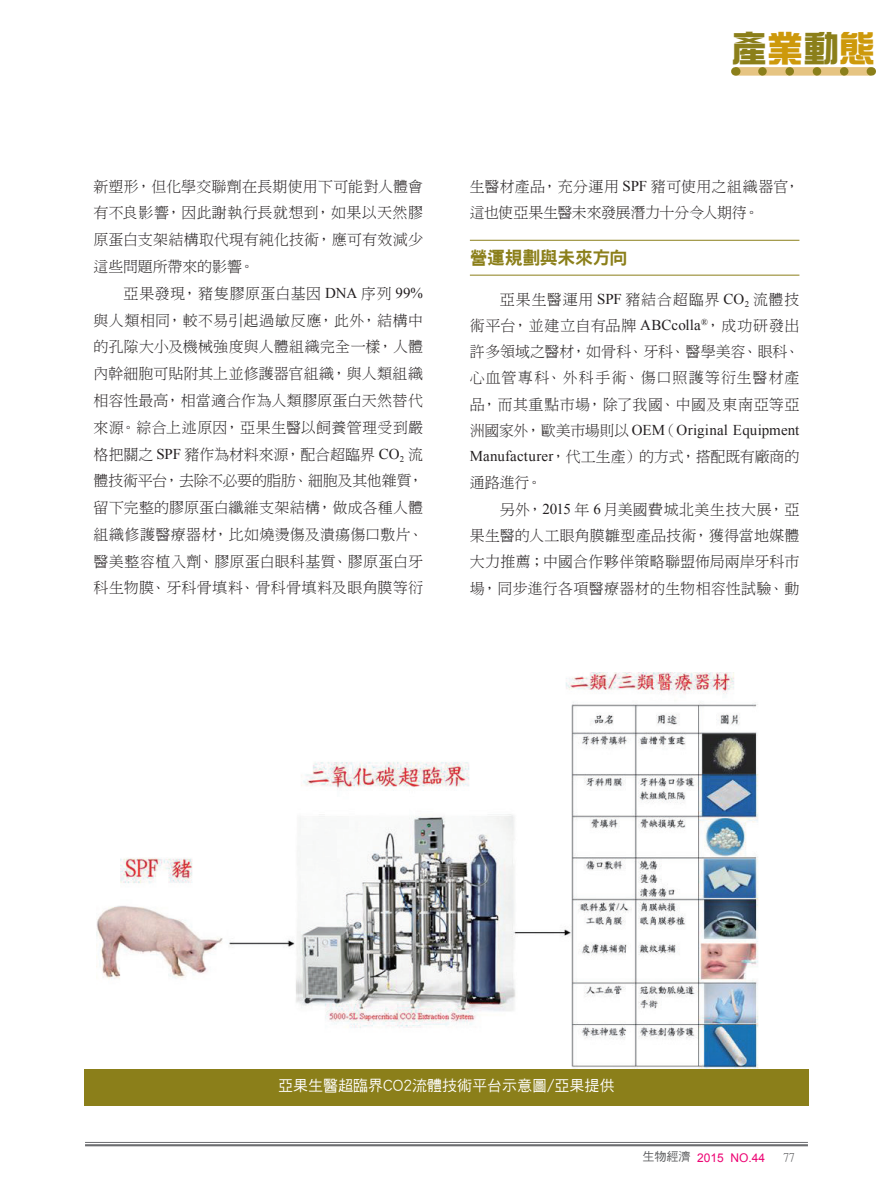
<style>
.page{position:relative;width:893px;height:1191px;background:#fff}
.page>*{position:absolute;margin:0;border:0;box-sizing:border-box;transform-origin:0 0}
.t1{font:36px "DF Zong Yi W9 WINP BF";color:#8b7f1a}
.t2{font:18px "DFN Hei W9 WINP BF";letter-spacing:-.03em;color:#8b7f1a}
.t3{font:15px/26.8px "DF Ming W3 WIN BF";letter-spacing:.01em;color:#231f20;text-align:justify}
.t4{font:15px/26.2px "DF Ming W3 WIN BF";letter-spacing:-.01em;color:#231f20}
.t5{font:15px "Times New Roman";letter-spacing:.005em;color:#231f20}
.t6{font:15px "DF Hei W5 WINP BF";color:#fff}
.t7{font:12px "Arial";color:#ed0373}
.t8{font:12px "P Ming Li U";color:#57585a}
.s1{font-family:"Times New Roman"}
.s2{color:#cd990b}
.s3{font-family:"DF Ming W3 WIN BF"}
.s4{font-family:"DF Hei W5 WINP BF";color:#57585a}
</style>
<div class="page">
<hr style="left:85px;top:1142px;width:723px;height:1px;background:#6c6d70">
<hr style="left:85px;top:1144px;width:723px;height:2px;background:#6c6d70">
<svg style="left:736px;top:67px;width:135px;height:9px"></svg>
<svg style="left:762px;top:67px;width:95px;height:9px"></svg>
<hr style="left:470px;top:240px;width:329px;height:1px;background:#8b7f1a">
<hr style="left:470px;top:275px;width:329px;height:1px;background:#8b7f1a">
<img style="left:96px;top:673px;width:663px;height:396px">
<div style="left:84px;top:1069px;width:724px;height:37px;background:#8b7f1a"></div>
<p class="t3" style="left:94px;top:173px;width:331px">新塑形，但化學交聯劑在長期使用下可能對人體會有不良影響，因此謝執行長就想到，如果以天然膠原蛋白支架結構取代現有純化技術，應可有效減少這些問題所帶來的影響。</p>
<p class="t3" style="left:94px;top:280px;width:331px;text-indent:30px">亞果發現，豬隻膠原蛋白基因 <span class="s1">DNA</span> 序列 <span class="s1">99%</span>與人類相同，較不易引起過敏反應，此外，結構中的孔隙大小及機械強度與人體組織完全一樣，人體內幹細胞可貼附其上並修護器官組織，與人類組織相容性最高，相當適合作為人類膠原蛋白天然替代來源。綜合上述原因，亞果生醫以飼養管理受到嚴格把關之 <span class="s1">SPF</span> 豬作為材料來源，配合超臨界 <span class="s1">CO</span><sub>2</sub> 流體技術平台，去除不必要的脂肪、細胞及其他雜質，留下完整的膠原蛋白纖維支架結構，做成各種人體組織修護醫療器材，比如燒燙傷及潰瘍傷口敷片、醫美整容植入劑、膠原蛋白眼科基質、膠原蛋白牙科生物膜、牙科骨填料、骨科骨填料及眼角膜等衍</p>
<h1 class="t1" style="left:731px;top:30px;width:145px">產<span class="s2">業</span>動<span class="s2">態</span></h1>
<p class="t4" style="left:470px;top:173px;width:331px">生醫材產品，充分運用 <span class="s1">SPF</span> 豬可使用之組織器官，這也使亞果生醫未來發展潛力十分令人期待。</p>
<p class="t2" style="left:470px;top:248px;width:159px">營運規劃與未來方向</p>
<p class="t3" style="left:470px;top:286px;width:331px;line-height:26.2px;text-indent:30px">亞果生醫運用 <span class="s1">SPF</span> 豬結合超臨界 <span class="s1">CO</span><sub>2</sub> 流體技術平台，並建立自有品牌 <span class="s1">ABCcolla</span><sup>®</sup>，成功研發出許多領域之醫材，如骨科、牙科、醫學美容、眼科、心血管專科、外科手術、傷口照護等衍生醫材產品，而其重點市場，除了我國、中國及東南亞等亞</p>
<p class="t5" style="left:470px;top:420px;width:331px"><span class="s3">洲國家外，歐美市場則以</span> OEM<span class="s3">（</span>Original Equipment</p>
<p class="t3" style="left:470px;top:443px;width:331px;line-height:26.2px"><span class="s1">Manufacturer</span>，代工生產）的方式，搭配既有廠商的通路進行。</p>
<p class="t3" style="left:470px;top:496px;width:331px;line-height:26.2px;text-indent:30px">另外，<span class="s1">2015</span> 年 <span class="s1">6</span> 月美國費城北美生技大展，亞果生醫的人工眼角膜雛型產品技術，獲得當地媒體大力推薦；中國合作夥伴策略聯盟佈局兩岸牙科市場，同步進行各項醫療器材的生物相容性試驗、動</p>
<p class="t6" style="left:278px;top:1077px;width:338px">亞果生醫超臨界CO2流體技術平台示意圖/亞果提供</p>
<p class="t7" style="left:642px;top:1149px;width:124px"><span class="s4">生物經濟</span> 2015 NO.44</p>
<p class="t8" style="left:783px;top:1151px;width:13px">77</p>
</div>
